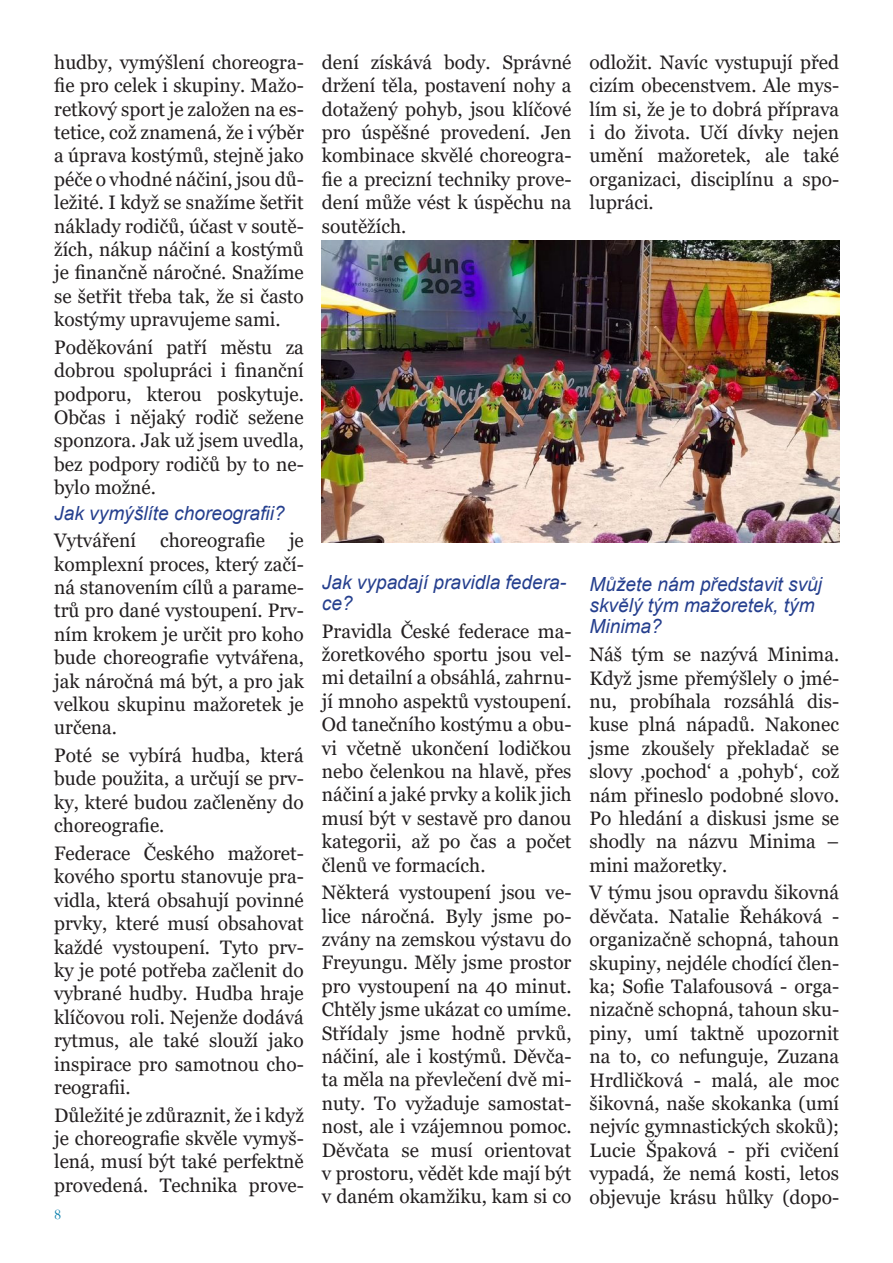
<style>
.page{position:relative;width:893px;height:1263px;background:#fff}
.page>*{position:absolute;margin:0;border:0;box-sizing:border-box;transform-origin:0 0}
.Odstavec{font:19.5px/23.4px "Georgia";color:#231f20;text-align:justify}
.Rozhovor_otázka{font:italic 19.5px/21px "Arial";color:#253f8e}
.Sloupek{font:15px "Garamond";color:#007aa9}
</style>
<div class="page">
<img style="left:322px;top:241px;width:517px;height:302px">
<p class="Odstavec" style="left:54px;top:51px;width:251px">hudby, vymýšlení choreogra&shy;fie pro celek i skupiny. Mažo&shy;retkový sport je založen na es&shy;tetice, což znamená, že i výběr a úprava kostýmů, stejně jako péče o vhodné náčiní, jsou dů&shy;ležité. I když se snažíme šetřit náklady rodičů, účast v soutě&shy;žích, nákup náčiní a kostýmů je finančně náročné. Snažíme se šetřit třeba tak, že si často kostýmy upravujeme sami.</p>
<p class="Odstavec" style="left:54px;top:336px;width:251px">Poděkování patří městu za dobrou spolupráci i finanční podporu, kterou poskytuje.<br>Občas i nějaký rodič sežene sponzora. Jak už jsem uvedla, bez podpory rodičů by to ne&shy;bylo možné.</p>
<p class="Rozhovor_otázka" style="left:54px;top:502px;width:232px">Jak vymýšlíte choreografii?</p>
<p class="Odstavec" style="left:54px;top:529px;width:251px">Vytváření choreografie je komplexní proces, který začí&shy;ná stanovením cílů a parame&shy;trů pro dané vystoupení. Prv&shy;ním krokem je určit pro koho bude choreografie vytvářena, jak náročná má být, a pro jak velkou skupinu mažoretek je určena.</p>
<p class="Odstavec" style="left:54px;top:744px;width:251px">Poté se vybírá hudba, která bude použita, a určují se prv&shy;ky, které budou začleněny do choreografie.</p>
<p class="Odstavec" style="left:54px;top:842px;width:251px">Federace Českého mažoret&shy;kového sportu stanovuje pra&shy;vidla, která obsahují povinné prvky, které musí obsahovat každé vystoupení. Tyto prv&shy;ky je poté potřeba začlenit do vybrané hudby. Hudba hraje klíčovou roli. Nejenže dodává rytmus, ale také slouží jako inspirace pro samotnou cho&shy;reografii.</p>
<p class="Odstavec" style="left:54px;top:1103px;width:251px">Důležité je zdůraznit, že i když je choreografie skvěle vymyš&shy;lená, musí být také perfektně provedená. Technika prove-</p>
<p class="Sloupek" style="left:54px;top:1204px;width:9px">8</p>
<p class="Odstavec" style="left:322px;top:51px;width:251px">dení získává body. Správné držení těla, postavení nohy a dotažený pohyb, jsou klíčové pro úspěšné provedení. Jen kombinace skvělé choreogra&shy;fie a precizní techniky prove&shy;dení může vést k úspěchu na soutěžích.</p>
<p class="Rozhovor_otázka" style="left:322px;top:572px;width:246px">Jak vypadají pravidla federa&shy;ce?</p>
<p class="Odstavec" style="left:322px;top:619px;width:251px">Pravidla České federace ma&shy;žoretkového sportu jsou vel&shy;mi detailní a obsáhlá, zahrnu&shy;jí mnoho aspektů vystoupení.<br>Od tanečního kostýmu a obu&shy;vi včetně ukončení lodičkou nebo čelenkou na hlavě, přes náčiní a jaké prvky a kolik jich musí být v sestavě pro danou kategorii, až po čas a počet členů ve formacích.</p>
<p class="Odstavec" style="left:322px;top:881px;width:251px">Některá vystoupení jsou ve&shy;lice náročná. Byly jsme po&shy;zvány na zemskou výstavu do Freyungu. Měly jsme prostor pro vystoupení na 40 minut.<br>Chtěly jsme ukázat co umíme.<br>Střídaly jsme hodně prvků, náčiní, ale i kostýmů. Děvča&shy;ta měla na převlečení dvě mi&shy;nuty. To vyžaduje samostat&shy;nost, ale i vzájemnou pomoc.<br>Děvčata se musí orientovat v prostoru, vědět kde mají být v daném okamžiku, kam si co</p>
<p class="Odstavec" style="left:589px;top:51px;width:251px">odložit. Navíc vystupují před cizím obecenstvem. Ale mys&shy;lím si, že je to dobrá příprava i do života. Učí dívky nejen umění mažoretek, ale také organizaci, disciplínu a spo&shy;lupráci.</p>
<p class="Rozhovor_otázka" style="left:589px;top:574px;width:234px">Můžete nám představit svůj skvělý tým mažoretek, tým<br>Minima?</p>
<p class="Odstavec" style="left:589px;top:643px;width:251px">Náš tým se nazývá Minima.<br>Když jsme přemýšlely o jmé&shy;nu, probíhala rozsáhlá dis&shy;kuse plná nápadů. Nakonec jsme zkoušely překladač se slovy ‚pochod‘ a ‚pohyb‘, což nám přineslo podobné slovo.<br>Po hledání a diskusi jsme se shodly na názvu Minima – mini mažoretky.</p>
<p class="Odstavec" style="left:589px;top:881px;width:251px">V týmu jsou opravdu šikovná děvčata. Natalie Řeháková - organizačně schopná, tahoun skupiny, nejdéle chodící člen&shy;ka; Sofie Talafousová - orga&shy;nizačně schopná, tahoun sku&shy;piny, umí taktně upozornit na to, co nefunguje, Zuzana Hrdličková - malá, ale moc šikovná, naše skokanka (umí nejvíc gymnastických skoků); Lucie Špaková - při cvičení vypadá, že nemá kosti, letos objevuje krásu hůlky (dopo-</p>
</div>
